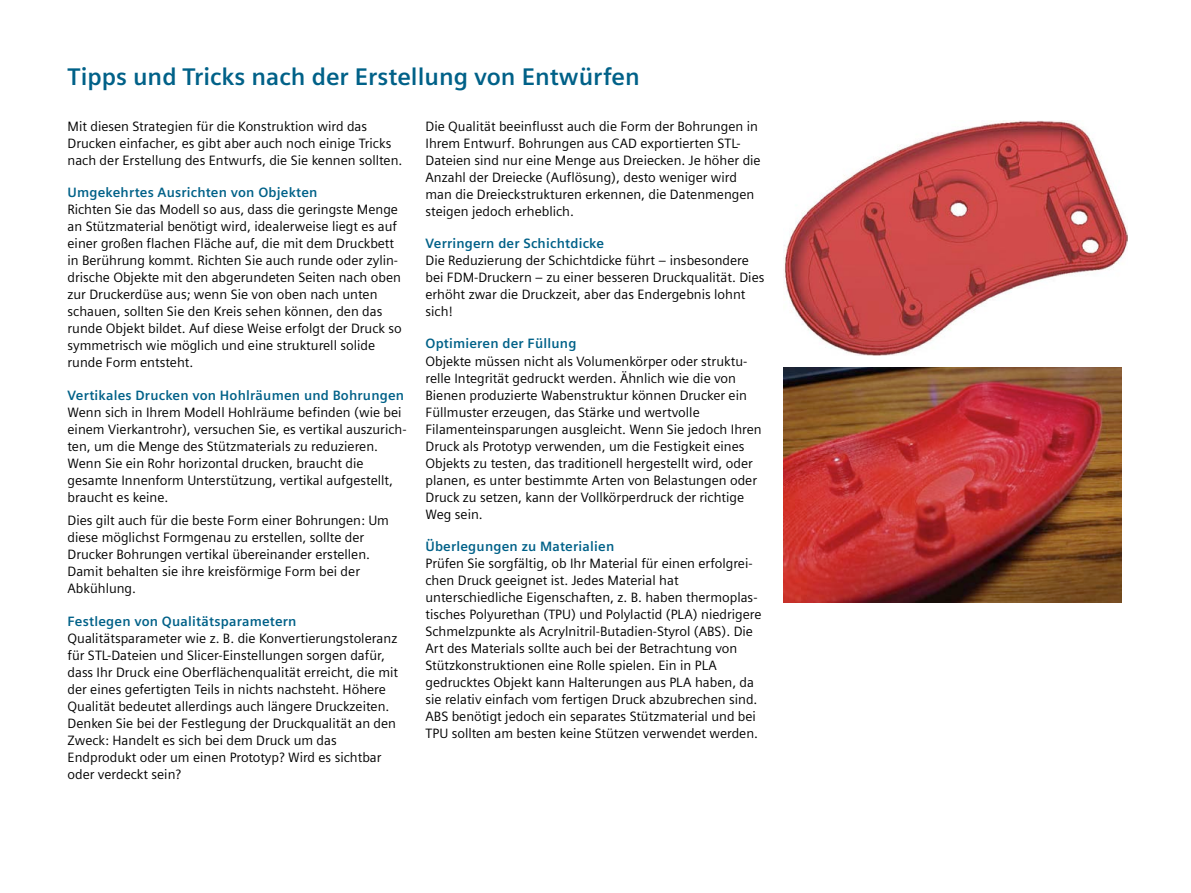
<style>
.page{position:relative;width:1191px;height:893px;background:#fff}
.page>*{position:absolute;margin:0;border:0;box-sizing:border-box;transform-origin:0 0}
.t1{font:700 24px "Siemens Sans Global";color:#006188}
.t2{font:13.5px/17px "Siemens Sans Global";color:#000}
.t3{font:700 13.5px "Siemens Sans Global";letter-spacing:.015em;color:#006188}
</style>
<div class="page">
<img style="left:784px;top:121px;width:343px;height:234px">
<img style="left:783px;top:368px;width:338px;height:234px">
<h1 class="t1" style="left:68px;top:63px;width:574px">Tipps und Tricks nach der Erstellung von Entwürfen</h1>
<p class="t2" style="left:425px;top:118px;width:337px">Die Qualität beeinflusst auch die Form der Bohrungen in Ihrem Entwurf. Bohrungen aus CAD exportierten STL-Dateien sind nur eine Menge aus Dreiecken. Je höher die Anzahl der Dreiecke (Auflösung), desto weniger wird man die Dreieckstrukturen erkennen, die Datenmengen steigen jedoch erheblich.</p>
<p class="t3" style="left:425px;top:236px;width:180px">Verringern der Schichtdicke</p>
<p class="t2" style="left:425px;top:253px;width:340px">Die Reduzierung der Schichtdicke führt – insbesondere bei FDM-Druckern – zu einer besseren Druckqualität. Dies erhöht zwar die Druckzeit, aber das Endergebnis lohnt sich!</p>
<p class="t3" style="left:425px;top:336px;width:152px">Optimieren der Füllung</p>
<p class="t2" style="left:425px;top:353px;width:338px">Objekte müssen nicht als Volumenkörper oder struktu&shy;relle Integrität gedruckt werden. Ähnlich wie die von Bienen produzierte Wabenstruktur können Drucker ein Füllmuster erzeugen, das Stärke und wertvolle Filamenteinsparungen ausgleicht. Wenn Sie jedoch Ihren Druck als Prototyp verwenden, um die Festigkeit eines Objekts zu testen, das traditionell hergestellt wird, oder planen, es unter bestimmte Arten von Belastungen oder Druck zu setzen, kann der Vollkörperdruck der richtige Weg sein.</p>
<p class="t3" style="left:425px;top:538px;width:190px">Überlegungen zu Materialien</p>
<p class="t2" style="left:425px;top:555px;width:337px">Prüfen Sie sorgfältig, ob Ihr Material für einen erfolgrei&shy;chen Druck geeignet ist. Jedes Material hat unterschiedliche Eigenschaften, z. B. haben thermoplas&shy;tisches Polyurethan (TPU) und Polylactid (PLA) niedrigere Schmelzpunkte als Acrylnitril-Butadien-Styrol (ABS). Die Art des Materials sollte auch bei der Betrachtung von Stützkonstruktionen eine Rolle spielen. Ein in PLA gedrucktes Objekt kann Halterungen aus PLA haben, da sie relativ einfach vom fertigen Druck abzubrechen sind.<br>ABS benötigt jedoch ein separates Stützmaterial und bei TPU sollten am besten keine Stützen verwendet werden.</p>
<p class="t2" style="left:68px;top:118px;width:336px">Mit diesen Strategien für die Konstruktion wird das<br>Drucken einfacher, es gibt aber auch noch einige Tricks nach der Erstellung des Entwurfs, die Sie kennen sollten.</p>
<p class="t3" style="left:68px;top:185px;width:251px">Umgekehrtes Ausrichten von Objekten</p>
<p class="t2" style="left:68px;top:202px;width:336px">Richten Sie das Modell so aus, dass die geringste Menge an Stützmaterial benötigt wird, idealerweise liegt es auf einer großen flachen Fläche auf, die mit dem Druckbett in Berührung kommt. Richten Sie auch runde oder zylin&shy;drische Objekte mit den abgerundeten Seiten nach oben zur Druckerdüse aus; wenn Sie von oben nach unten schauen, sollten Sie den Kreis sehen können, den das runde Objekt bildet. Auf diese Weise erfolgt der Druck so symmetrisch wie möglich und eine strukturell solide runde Form entsteht.</p>
<p class="t3" style="left:68px;top:387px;width:338px">Vertikales Drucken von Hohlräumen und Bohrungen</p>
<p class="t2" style="left:68px;top:404px;width:340px">Wenn sich in Ihrem Modell Hohlräume befinden (wie bei einem Vierkantrohr), versuchen Sie, es vertikal auszurich&shy;ten, um die Menge des Stützmaterials zu reduzieren.<br>Wenn Sie ein Rohr horizontal drucken, braucht die gesamte Innenform Unterstützung, vertikal aufgestellt, braucht es keine.</p>
<p class="t2" style="left:68px;top:513px;width:323px">Dies gilt auch für die beste Form einer Bohrungen: Um diese möglichst Formgenau zu erstellen, sollte der Drucker Bohrungen vertikal übereinander erstellen.<br>Damit behalten sie ihre kreisförmige Form bei der Abkühlung.</p>
<p class="t3" style="left:68px;top:613px;width:230px">Festlegen von Qualitätsparametern</p>
<p class="t2" style="left:68px;top:630px;width:332px">Qualitätsparameter wie z. B. die Konvertierungstoleranz für STL-Dateien und Slicer-Einstellungen sorgen dafür, dass Ihr Druck eine Oberflächenqualität erreicht, die mit der eines gefertigten Teils in nichts nachsteht. Höhere Qualität bedeutet allerdings auch längere Druckzeiten.<br>Denken Sie bei der Festlegung der Druckqualität an den Zweck: Handelt es sich bei dem Druck um das Endprodukt oder um einen Prototyp? Wird es sichtbar oder verdeckt sein?</p>
</div>
